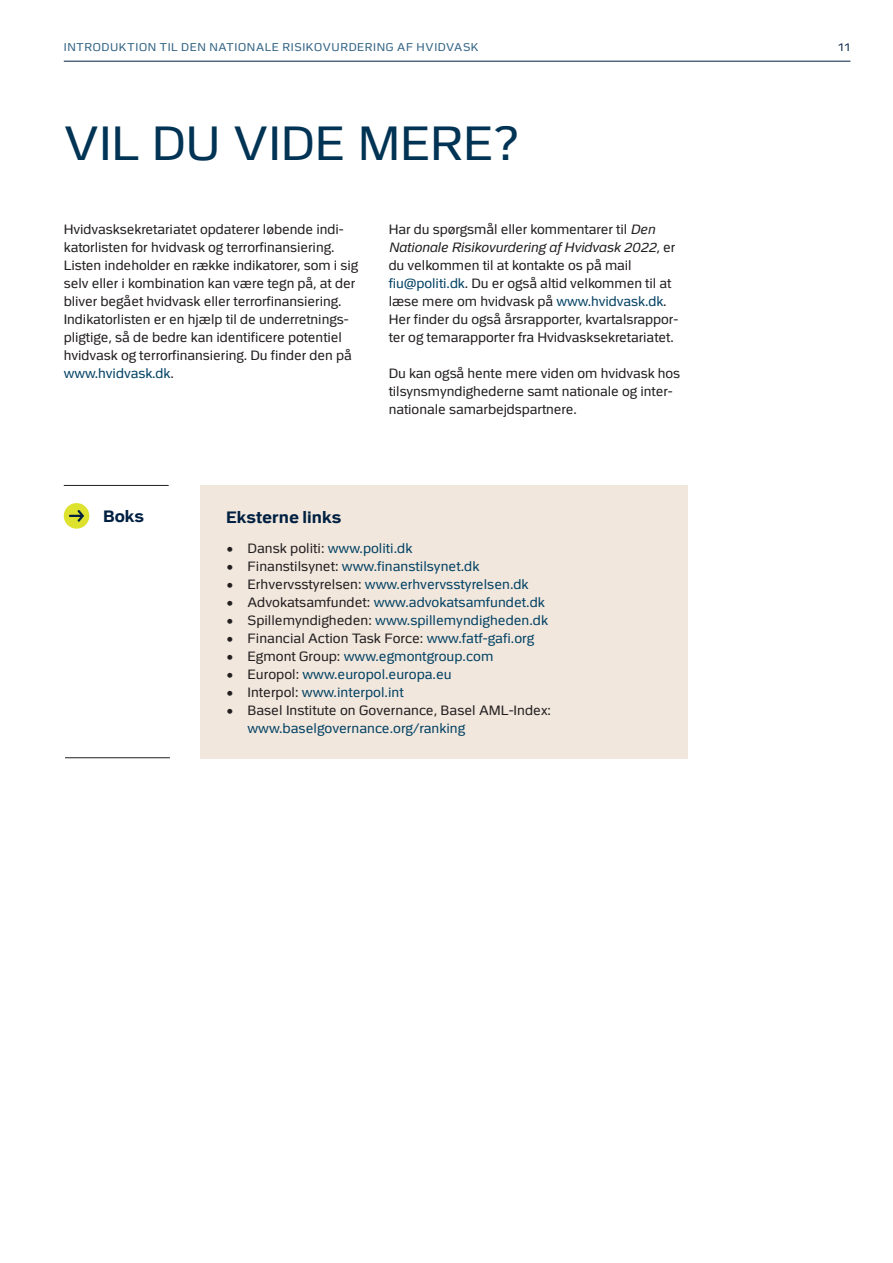
<style>
.page{position:relative;width:893px;height:1263px;background:#fff}
.page>*{position:absolute;margin:0;border:0;box-sizing:border-box;transform-origin:0 0}
.H1_Overskrift_Stor{font:48px "Politi";letter-spacing:-.005em;color:#003354}
.Figuroverskrifter{font:700 16.5px "Politi";color:#002042}
.P_Brød_Sans_Reg_9_12{font:13.5px/18px "Politi";letter-spacing:-.005em;color:#231f20}
.t1{font:13.5px "Politi";color:#034264}
.t2{font:11.25px "Politi";letter-spacing:.055em;color:#336485}
.t3{font:11.25px "Politi";color:#002042}
.s1{color:#034264}
.s2{font-style:italic}
.s3{color:#231f20}
</style>
<div class="page">
<div style="left:201px;top:485px;width:487px;height:273px;background:#f1e7dd"></div>
<hr style="left:65px;top:757px;width:105px;height:1px;background:#231f20">
<hr style="left:64px;top:485px;width:105px;height:1px;background:#231f20">
<div style="left:64px;top:503px;width:25px;height:26px;background:#dde22f;border-radius:50%"></div>
<svg style="left:70px;top:510px;width:14px;height:12px"></svg>
<hr style="left:64px;top:61px;width:786px;height:1px;background:#002042">
<p class="t2" style="left:64px;top:41px;width:416px">INTRODUKTION TIL DEN NATIONALE RISIKOVURDERING AF HVIDVASK</p>
<p class="t3" style="left:837px;top:41px;width:15px">11</p>
<h1 class="H1_Overskrift_Stor" style="left:64px;top:117px;width:457px">VIL DU VIDE MERE?</h1>
<p class="P_Brød_Sans_Reg_9_12" style="left:64px;top:220px;width:296px">Hvidvasksekretariatet opdaterer løbende indi&shy;katorlisten for hvidvask og terrorfinansiering.<br>Listen indeholder en række indikatorer, som i sig selv eller i kombination kan være tegn på, at der bliver begået hvidvask eller terrorfinansiering.<br>Indikatorlisten er en hjælp til de underretnings&shy;pligtige, så de bedre kan identificere potentiel hvidvask og terrorfinansiering. Du finder den på <span class="s1">www.hvidvask.dk</span>.</p>
<p class="P_Brød_Sans_Reg_9_12" style="left:389px;top:220px;width:291px">Har du spørgsmål eller kommentarer til <span class="s2">Den Nationale Risikovurdering af Hvidvask 2022</span>, er du velkommen til at kontakte os på mail <span class="s1">fiu@politi.dk</span>. Du er også altid velkommen til at læse mere om hvidvask på <span class="s1">www.hvidvask.dk</span>.<br>Her finder du også årsrapporter, kvartalsrappor&shy;ter og temarapporter fra Hvidvasksekretariatet.</p>
<p class="P_Brød_Sans_Reg_9_12" style="left:389px;top:364px;width:293px">Du kan også hente mere viden om hvidvask hos tilsynsmyndighederne samt nationale og inter&shy;nationale samarbejdspartnere.</p>
<h5 class="Figuroverskrifter" style="left:103px;top:507px;width:43px">Boks</h5>
<h5 class="Figuroverskrifter" style="left:226px;top:508px;width:117px">Eksterne links</h5>
<p class="P_Brød_Sans_Reg_9_12" style="left:226px;top:539px;width:188px">• Dansk politi: <span class="s1">www.politi.dk</span></p>
<p class="t1" style="left:226px;top:559px;width:255px"><span class="s3">• Finanstilsynet:</span> www.finanstilsynet.dk</p>
<p class="t1" style="left:226px;top:577px;width:304px"><span class="s3">• Erhvervsstyrelsen:</span> www.erhvervsstyrelsen.dk</p>
<p class="t1" style="left:226px;top:595px;width:320px"><span class="s3">• Advokatsamfundet:</span> www.advokatsamfundet.dk</p>
<p class="t1" style="left:226px;top:613px;width:323px"><span class="s3">• Spillemyndigheden:</span> www.spillemyndigheden.dk</p>
<p class="P_Brød_Sans_Reg_9_12" style="left:226px;top:629px;width:309px">• Financial Action Task Force: <span class="s1">www.fatf-gafi.org</span></p>
<p class="t1" style="left:226px;top:649px;width:269px"><span class="s3">• Egmont Group:</span> www.egmontgroup.com</p>
<p class="t1" style="left:226px;top:667px;width:227px"><span class="s3">• Europol:</span> www.europol.europa.eu</p>
<p class="t1" style="left:226px;top:685px;width:179px"><span class="s3">• Interpol:</span> www.interpol.int</p>
<p class="P_Brød_Sans_Reg_9_12" style="left:247px;top:701px;width:305px;text-indent:-21px">• Basel Institute on Governance, Basel AML-Index: <span class="s1">www.baselgovernance.org/ranking</span></p>
</div>
